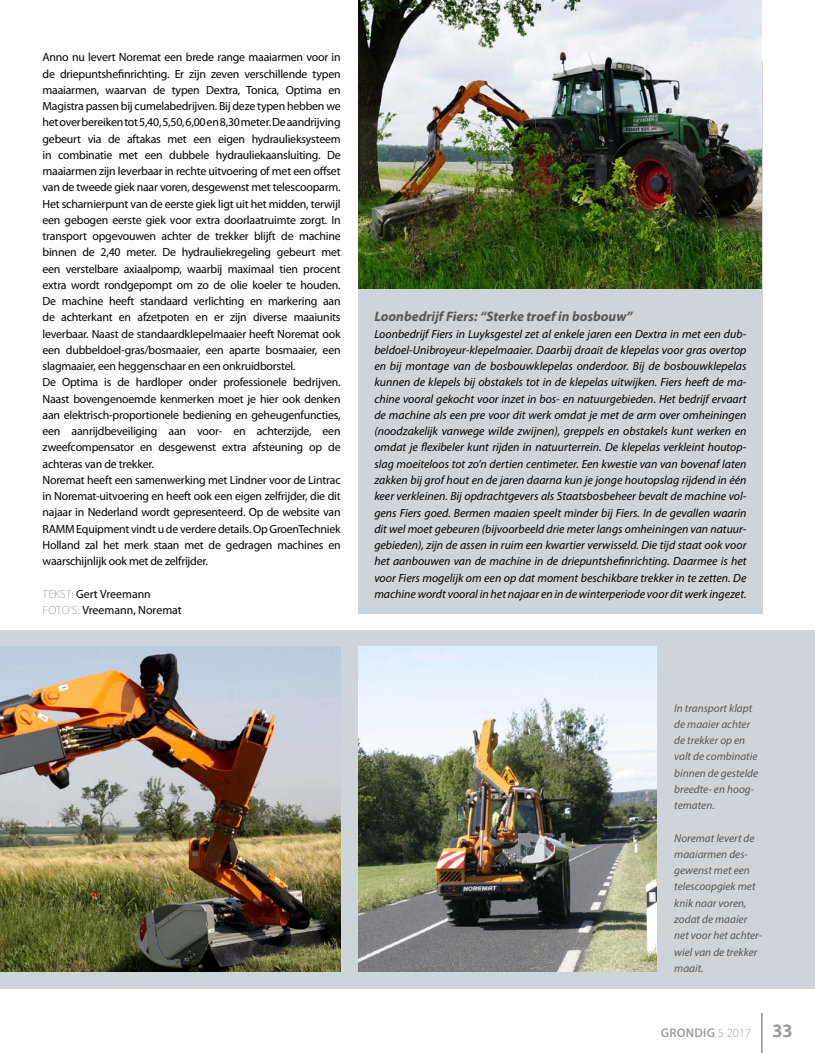
<style>
.page{position:relative;width:815px;height:1053px;background:#fff}
.page>*{position:absolute;margin:0;border:0;box-sizing:border-box;transform-origin:0 0}
.t1{font:600 18.75px "Myriad Pro";color:#9d9d9c}
.t2{font:italic 700 13.75px "Myriad Pro";color:#575756}
.t3{font:600 12.5px "Myriad Pro";letter-spacing:.02em;color:#9d9d9c}
.t4{font:11.88px/16.2px "Myriad Pro";letter-spacing:-.02em;color:#000}
.t5{font:italic 11.88px/16.2px "Myriad Pro";color:#000;text-align:justify}
.t6{font:11.88px/16.2px "Myriad Pro";color:#000}
.t7{font:italic 11.25px/16.2px "Myriad Pro";color:#575756}
.s1{font-weight:300;color:#9d9d9c}
.s2{font-weight:300}
</style>
<div class="page">
<div style="left:0;top:630px;width:815px;height:358px;background:#ced5da"></div>
<hr style="left:761px;top:1012px;width:1px;height:40px;background:#9d9d9c">
<div style="left:358px;top:61px;width:404px;height:553px;background:#ced5da"></div>
<img style="left:358px;top:0;width:403px;height:289px">
<img style="left:358px;top:646px;width:299px;height:325px">
<img style="left:0;top:646px;width:341px;height:325px">
<p class="t4" style="left:43px;top:49px;width:300px">Anno nu levert Noremat een brede range maaiarmen voor in de driepuntshefinrichting. Er zijn zeven verschillende typen maaiarmen, waarvan de typen Dextra, Tonica, Optima en Magistra passen bij cumelabedrijven. Bij deze typen hebben we het over bereiken tot 5,40, 5,50, 6,00 en 8,30 meter. De aandrijving gebeurt via de aftakas met een eigen hydraulieksysteem in combinatie met een dubbele hydrauliekaansluiting. De maaiarmen zijn leverbaar in rechte uitvoering of met een offset van de tweede giek naar voren, desgewenst met telescooparm.<br>Het scharnierpunt van de eerste giek ligt uit het midden, terwijl een gebogen eerste giek voor extra doorlaatruimte zorgt. In transport opgevouwen achter de trekker blijft de machine binnen de 2,40 meter. De hydrauliekregeling gebeurt met een verstelbare axiaalpomp, waarbij maximaal tien procent extra wordt rondgepompt om zo de olie koeler te houden.<br>De machine heeft standaard verlichting en markering aan de achterkant en afzetpoten en er zijn diverse maaiunits leverbaar. Naast de standaardklepelmaaier heeft Noremat ook een dubbeldoel-gras/bosmaaier, een aparte bosmaaier, een slagmaaier, een heggenschaar en een onkruidborstel.<br>De Optima is de hardloper onder professionele bedrijven.<br>Naast bovengenoemde kenmerken moet je hier ook denken aan elektrisch-proportionele bediening en geheugenfuncties, een aanrijdbeveiliging aan voor- en achterzijde, een zweefcompensator en desgewenst extra afsteuning op de achteras van de trekker.<br>Noremat heeft een samenwerking met Lindner voor de Lintrac in Noremat-uitvoering en heeft ook een eigen zelfrijder, die dit najaar in Nederland wordt gepresenteerd. Op de website van RAMM Equipment vindt u de verdere details. Op GroenTechniek Holland zal het merk staan met de gedragen machines en waarschijnlijk ook met de zelfrijder.</p>
<p class="t6" style="left:43px;top:585px;width:141px"><span class="s1">TEKST:</span> Gert Vreemann<br><span class="s1">FOTO’S:</span> Vreemann, Noremat</p>
<p class="t2" style="left:374px;top:308px;width:260px">Loonbedrijf Fiers: “Sterke troef in bosbouw”</p>
<p class="t5" style="left:374px;top:325px;width:374px">Loonbedrijf Fiers in Luyksgestel zet al enkele jaren een Dextra in met een dub&shy;beldoel-Unibroyeur-klepelmaaier. Daarbij draait de klepelas voor gras overtop en bij montage van de bosbouwklepelas onderdoor. Bij de bosbouwklepelas kunnen de klepels bij obstakels tot in de klepelas uitwijken. Fiers heeft de ma&shy;chine vooral gekocht voor inzet in bos- en natuurgebieden. Het bedrijf ervaart de machine als een pre voor dit werk omdat je met de arm over omheiningen (noodzakelijk vanwege wilde zwijnen), greppels en obstakels kunt werken en omdat je flexibeler kunt rijden in natuurterrein. De klepelas verkleint houtop&shy;slag moeiteloos tot zo’n dertien centimeter. Een kwestie van van bovenaf laten zakken bij grof hout en de jaren daarna kun je jonge houtopslag rijdend in één keer verkleinen. Bij opdrachtgevers als Staatsbosbeheer bevalt de machine vol&shy;gens Fiers goed. Bermen maaien speelt minder bij Fiers. In de gevallen waarin dit wel moet gebeuren (bijvoorbeeld drie meter langs omheiningen van natuur&shy;gebieden), zijn de assen in ruim een kwartier verwisseld. Die tijd staat ook voor het aanbouwen van de machine in de driepuntshefinrichting. Daarmee is het voor Fiers mogelijk om een op dat moment beschikbare trekker in te zetten. De machine wordt vooral in het najaar en in de winterperiode voor dit werk ingezet.</p>
<p class="t7" style="left:674px;top:699px;width:86px">In transport klapt de maaier achter de trekker op en valt de combinatie binnen de gestelde breedte- en hoog&shy;tematen.</p>
<p class="t7" style="left:674px;top:829px;width:89px">Noremat levert de maaiarmen des&shy;gewenst met een telescoopgiek met knik naar voren, zodat de maaier net voor het achter&shy;wiel van de trekker maait.</p>
<p class="t3" style="left:661px;top:1024px;width:92px">GRONDIG <span class="s2">5 2017</span></p>
<h1 class="t1" style="left:772px;top:1018px;width:22px">33</h1>
</div>
